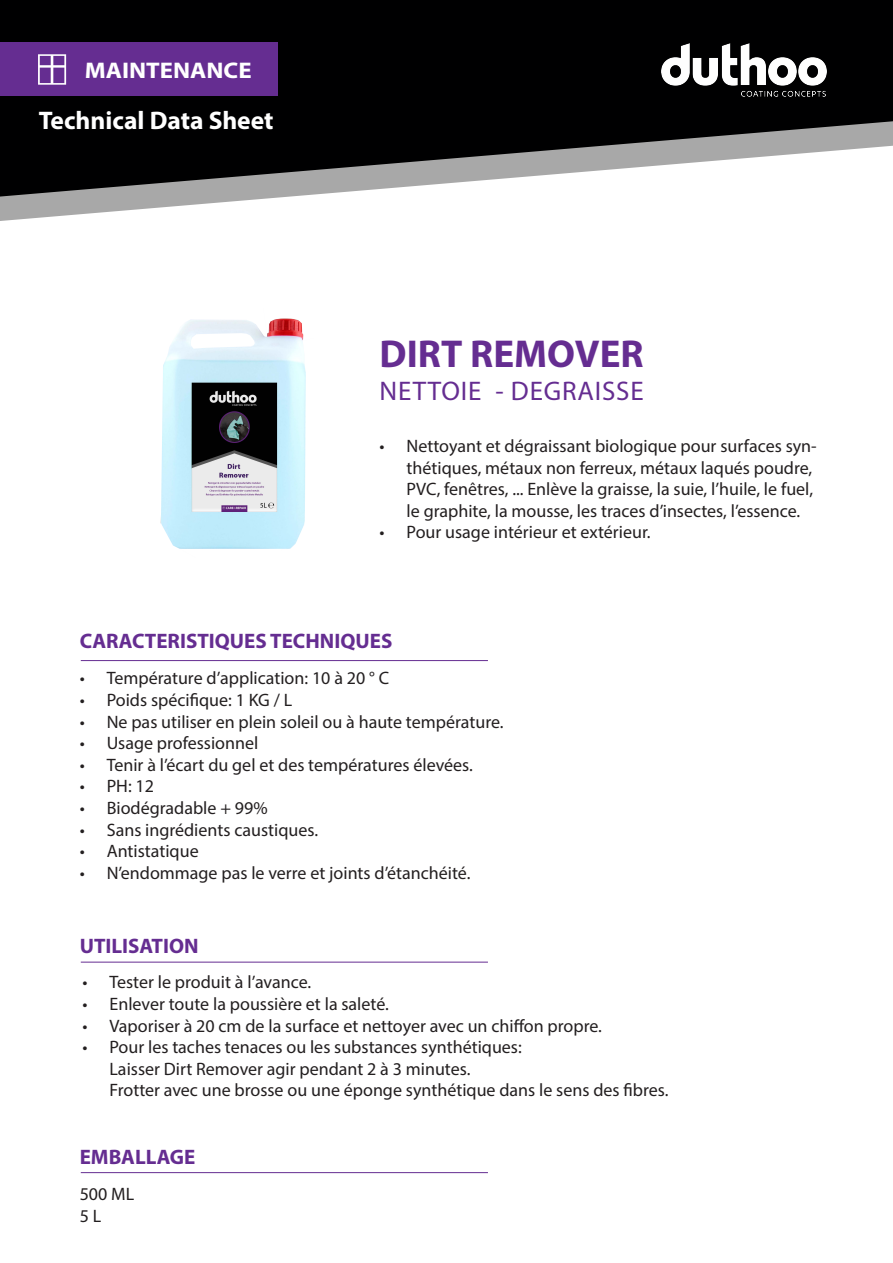
<style>
.page{position:relative;width:893px;height:1263px;background:#fff}
.page>*{position:absolute;margin:0;border:0;box-sizing:border-box;transform-origin:0 0}
.t1{font:700 39px "Myriad Pro";color:#652d91}
.t2{font:27px "Myriad Pro";letter-spacing:.03em;color:#652d91}
.t3{font:700 25.5px "Myriad Pro";color:#fff}
.t4{font:700 22.65px "Myriad Pro";color:#fff;scale:1.09 1}
.t5{font:700 21px "Myriad Pro";color:#652d91}
.t6{font:18px/21.6px "Myriad Pro";color:#231f20}
</style>
<div class="page">
<div style="left:0;top:0;width:893px;height:660px;background:#000001"></div>
<svg style="left:0;top:131px;width:893px;height:531px;background:#e5e5e5"></svg>
<div style="left:0;top:43px;width:278px;height:53px;background:#652d91"></div>
<svg style="left:38px;top:54px;width:29px;height:31px"></svg>
<hr style="left:81px;top:962px;width:407px;height:1px;background:#652d91">
<hr style="left:81px;top:1172px;width:407px;height:1px;background:#652d91">
<hr style="left:81px;top:660px;width:407px;height:1px;background:#652d91">
<img style="left:661px;top:44px;width:165px;height:53px">
<img style="left:38px;top:263px;width:443px;height:332px">
<p class="t4" style="left:85px;top:55px;width:155px">MAINTENANCE</p>
<h3 class="t3" style="left:39px;top:103px;width:236px">Technical Data Sheet</h3>
<h1 class="t1" style="left:380px;top:329px;width:266px">DIRT REMOVER</h1>
<h2 class="t2" style="left:380px;top:374px;width:266px">NETTOIE - DEGRAISSE</h2>
<p class="t6" style="left:407px;top:435px;width:412px;text-indent:-27px">• Nettoyant et dégraissant biologique pour surfaces syn&shy;thétiques, métaux non ferreux, métaux laqués poudre, PVC, fenêtres, ... Enlève la graisse, la suie, l’huile, le fuel, le graphite, la mousse, les traces d’insectes, l’essence.</p>
<p class="t6" style="left:380px;top:521px;width:273px">• Pour usage intérieur et extérieur.</p>
<p class="t5" style="left:80px;top:627px;width:314px">CARACTERISTIQUES TECHNIQUES</p>
<p class="t6" style="left:80px;top:667px;width:311px">• Température d’application: 10 à 20 ° C</p>
<p class="t6" style="left:80px;top:689px;width:214px">• Poids spécifique: 1 KG / L</p>
<p class="t6" style="left:80px;top:710px;width:425px">• Ne pas utiliser en plein soleil ou à haute température.</p>
<p class="t6" style="left:80px;top:732px;width:180px">• Usage professionnel</p>
<p class="t6" style="left:80px;top:754px;width:395px">• Tenir à l’écart du gel et des températures élevées.</p>
<p class="t6" style="left:80px;top:775px;width:76px">• PH: 12</p>
<p class="t6" style="left:80px;top:797px;width:189px">• Biodégradable + 99%</p>
<p class="t6" style="left:80px;top:818px;width:240px">• Sans ingrédients caustiques.</p>
<p class="t6" style="left:80px;top:840px;width:120px">• Antistatique</p>
<p class="t6" style="left:80px;top:862px;width:392px">• N’endommage pas le verre et joints d’étanchéité.</p>
<p class="t5" style="left:80px;top:933px;width:120px">UTILISATION</p>
<p class="t6" style="left:82px;top:971px;width:230px">• Tester le produit à l’avance.</p>
<p class="t6" style="left:82px;top:993px;width:308px">• Enlever toute la poussière et la saleté.</p>
<p class="t6" style="left:82px;top:1014px;width:521px">• Vaporiser à 20 cm de la surface et nettoyer avec un chiffon propre.</p>
<p class="t6" style="left:109px;top:1036px;width:560px;text-indent:-27px">• Pour les taches tenaces ou les substances synthétiques:<br>Laisser Dirt Remover agir pendant 2 à 3 minutes.<br>Frotter avec une brosse ou une éponge synthétique dans le sens des fibres.</p>
<p class="t5" style="left:80px;top:1143px;width:117px">EMBALLAGE</p>
<p class="t6" style="left:80px;top:1183px;width:56px">500 ML<br>5 L</p>
</div>
